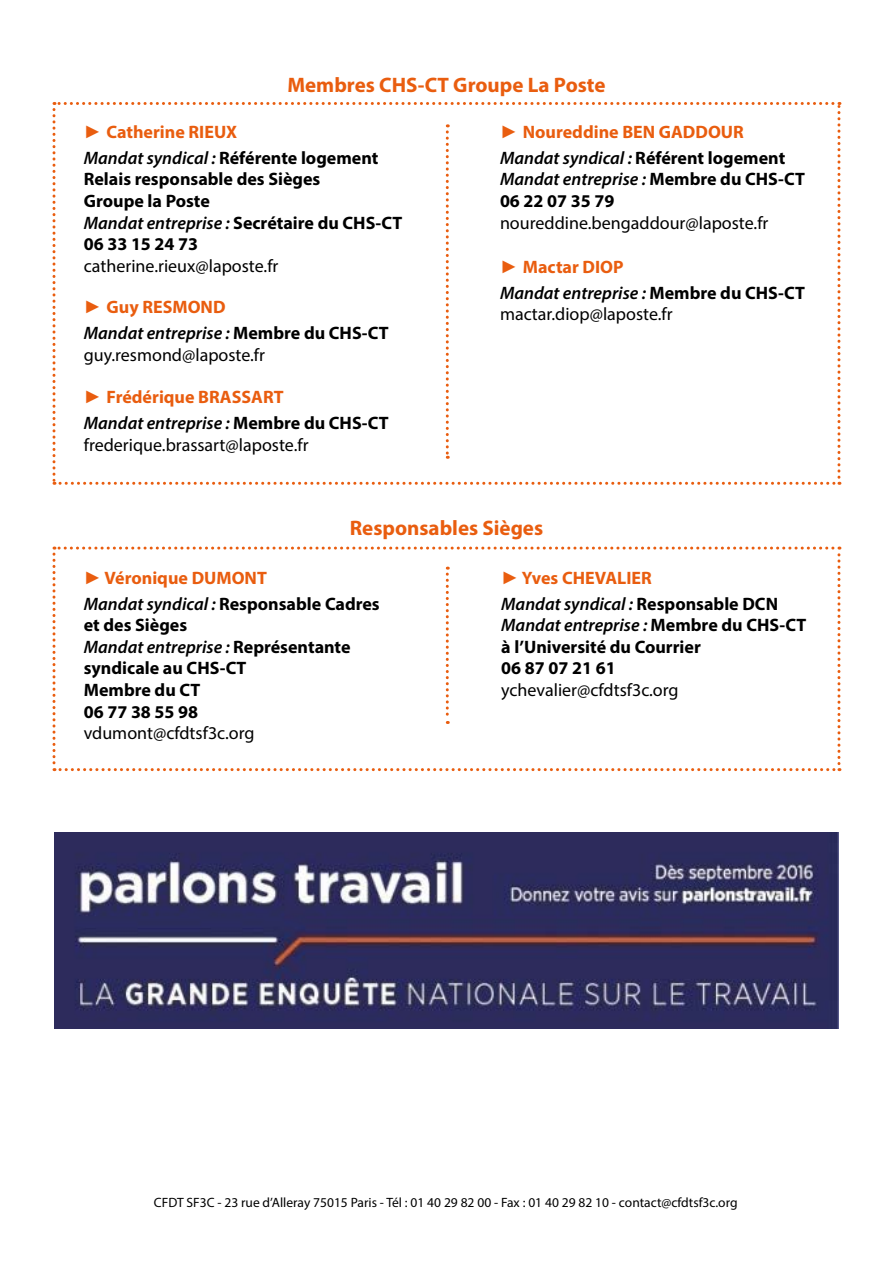
<style>
.page{position:relative;width:893px;height:1263px;background:#fff}
.page>*{position:absolute;margin:0;border:0;box-sizing:border-box;transform-origin:0 0}
.t1{font:700 21px "Myriad Pro";color:#e95d0f}
.t2{font:700 18px/21.6px "Myriad Pro";color:#000}
.t3{font:18px/21.6px "Myriad Pro";color:#000}
.t4{font:700 18px/25.8px "Myriad Pro";color:#e95d0f}
.t5{font:italic 600 18px/25.8px "Myriad Pro";color:#000}
.t6{font:13.5px "Myriad Pro";color:#000}
.s1{font-family:"Arial";font-weight:400;color:#e95d0f}
.s2{color:#e95d0f}
.s3{font-weight:600;font-style:italic}
.s4{font-family:"Arial";font-weight:400}
.s5{font-weight:600;font-style:italic;color:#000}
.s6{color:#000}
.s7{font-family:"Arial";font-weight:400;font-style:normal;color:#e95d0f}
.s8{font-weight:700;font-style:normal;color:#e95d0f}
.s9{font-weight:700;font-style:normal}
.s10{font-weight:700}
</style>
<div class="page">
<svg style="left:52px;top:102px;width:788px;height:383px"></svg>
<svg style="left:52px;top:547px;width:788px;height:224px"></svg>
<img style="left:54px;top:832px;width:785px;height:196px">
<p class="t1" style="left:287px;top:71px;width:320px">Membres CHS-CT Groupe La Poste</p>
<p class="t2" style="left:84px;top:118px;width:296px;line-height:25.8px"><span class="s1">►</span> <span class="s2">Catherine RIEUX<br></span><span class="s3">Mandat syndical :</span> Référente logement</p>
<p class="t2" style="left:84px;top:168px;width:320px">Relais responsable des Sièges<br>Groupe la Poste<br><span class="s3">Mandat entreprise :</span> Secrétaire du CHS-CT<br>06 33 15 24 73</p>
<p class="t3" style="left:84px;top:255px;width:196px">catherine.rieux@laposte.fr</p>
<p class="t4" style="left:500px;top:118px;width:287px"><span class="s4">►</span> Noureddine BEN GADDOUR<br><span class="s5">Mandat syndical :</span> <span class="s6">Référent logement</span></p>
<p class="t2" style="left:500px;top:168px;width:307px"><span class="s3">Mandat entreprise :</span> Membre du CHS-CT<br>06 22 07 35 79</p>
<p class="t3" style="left:500px;top:211px;width:270px">noureddine.bengaddour@laposte.fr</p>
<p class="t5" style="left:500px;top:253px;width:307px"><span class="s7">►</span> <span class="s8">Mactar DIOP<br></span>Mandat entreprise : <span class="s9">Membre du CHS-CT</span></p>
<p class="t4" style="left:84px;top:294px;width:143px"><span class="s4">►</span> Guy RESMOND</p>
<p class="t3" style="left:500px;top:303px;width:174px">mactar.diop@laposte.fr</p>
<p class="t3" style="left:84px;top:322px;width:307px"><span class="s3">Mandat entreprise :</span> <span class="s10">Membre du CHS-CT </span>guy.resmond@laposte.fr</p>
<p class="t4" style="left:84px;top:384px;width:307px"><span class="s4">►</span> Frédérique BRASSART<br><span class="s5">Mandat entreprise :</span> <span class="s6">Membre du CHS-CT</span></p>
<p class="t3" style="left:84px;top:434px;width:226px">frederique.brassart@laposte.fr</p>
<p class="t1" style="left:350px;top:514px;width:195px">Responsables Sièges</p>
<p class="t2" style="left:84px;top:564px;width:297px;line-height:25.8px"><span class="s1">►</span> <span class="s2">Véronique DUMONT<br></span><span class="s3">Mandat syndical :</span> Responsable Cadres</p>
<p class="t2" style="left:84px;top:614px;width:268px">et des Sièges<br><span class="s3">Mandat entreprise :</span> Représentante syndicale au CHS-CT<br>Membre du CT<br>06 77 38 55 98</p>
<p class="t3" style="left:84px;top:722px;width:172px">vdumont@cfdtsf3c.org</p>
<p class="t5" style="left:501px;top:564px;width:278px"><span class="s7">►</span> <span class="s8">Yves CHEVALIER<br></span>Mandat syndical : <span class="s9">Responsable DCN</span></p>
<p class="t2" style="left:501px;top:614px;width:307px"><span class="s3">Mandat entreprise :</span> Membre du CHS-CT à l’Université du Courrier<br>06 87 07 21 61</p>
<p class="t3" style="left:501px;top:679px;width:179px">ychevalier@cfdtsf3c.org</p>
<p class="t6" style="left:154px;top:1193px;width:585px">CFDT SF3C - 23 rue d’Alleray 75015 Paris - Tél : 01 40 29 82 00 - Fax : 01 40 29 82 10 - contact@cfdtsf3c.org</p>
</div>
